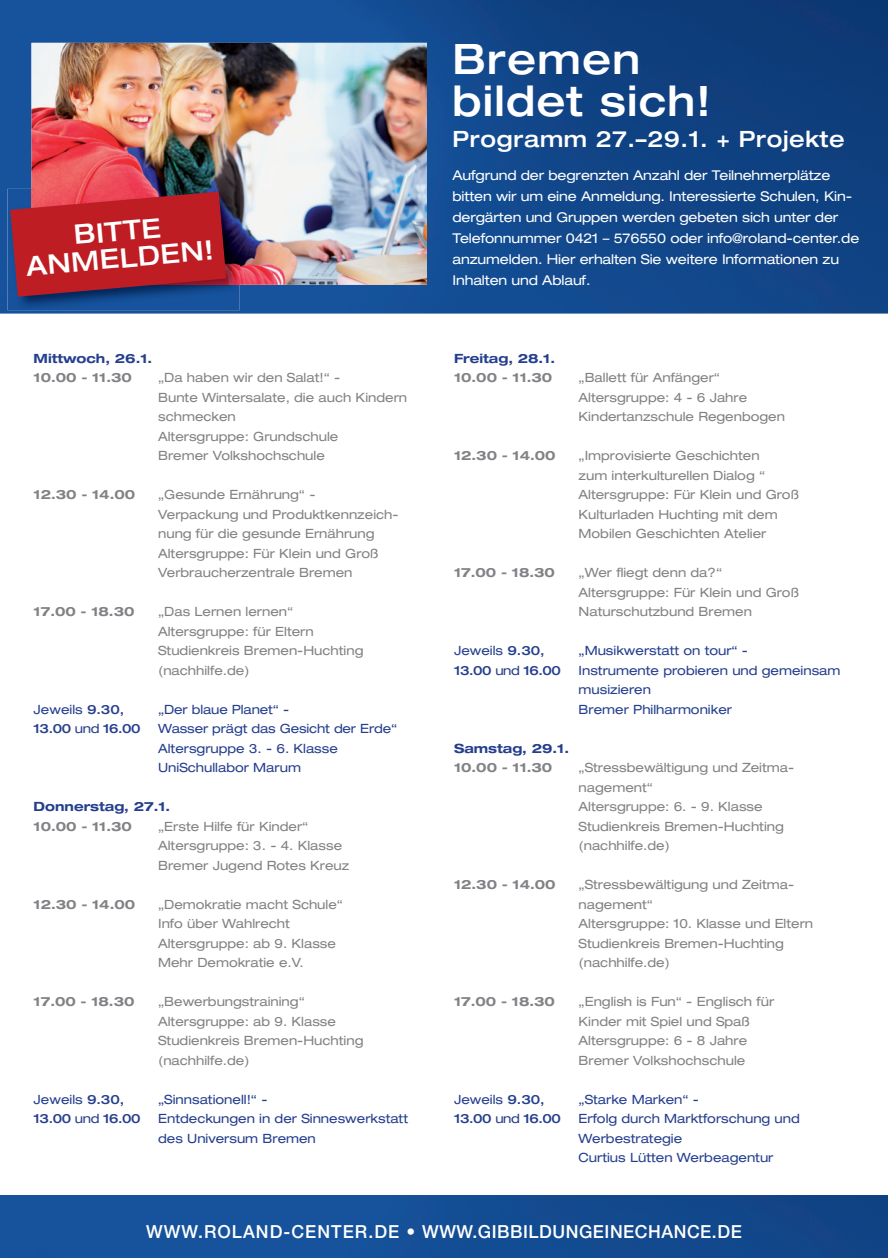
<style>
.page{position:relative;width:888px;height:1258px;background:#fff}
.page>*{position:absolute;margin:0;border:0;box-sizing:border-box;transform-origin:0 0}
.t1{font:500 expanded 42px/42px "Helvetica Neue LT";letter-spacing:.03em;color:#fff;scale:.96 1}
.t2{font:500 expanded 27px/27px "Helvetica Neue LT";color:#fff;text-align:center;scale:.96 1}
.t3{font:500 expanded 22.5px "Helvetica Neue LT";letter-spacing:.03em;color:#fff;scale:.96 1}
.t4{font:500 18px "Helvetica Neue LT";letter-spacing:.03em;color:#fff}
.t5{font:expanded 13.5px/21px "Helvetica Neue LT";letter-spacing:-.01em;color:#fff}
.t6{font:expanded 12.75px/19.5px "Helvetica Neue LT";color:#808285}
.t7{font:expanded 12.75px/19.5px "Helvetica Neue LT";color:#253f8e}
.t8{font:700 expanded 12.75px "Helvetica Neue LT";color:#808285}
.t9{font:700 expanded 12.75px "Helvetica Neue LT";color:#253f8e}
.t10{font:500 expanded 12.75px "Helvetica Neue LT";letter-spacing:-.03em;color:#253f8e}
.s1{font-weight:500}
.s2{font-weight:400}
</style>
<div class="page">
<img style="left:0;top:0;width:888px;height:314px">
<img style="left:31px;top:43px;width:396px;height:242px">
<img style="left:0;top:1195px;width:888px;height:63px">
<img style="left:7px;top:189px;width:233px;height:121px">
<img style="left:31px;top:189px;width:209px;height:96px">
<svg style="left:10px;top:192px;width:216px;height:105px;background:#aa2430"></svg>
<h2 class="t2" style="left:23px;top:225px;width:197px;rotate:-5deg">BITTE<br>ANMELDEN!</h2>
<p class="t9" style="left:34px;top:350px;width:120px">Mittwoch, 26.1.</p>
<p class="t8" style="left:34px;top:370px;width:100px">10.00 - 11.30</p>
<p class="t6" style="left:158px;top:368px;width:250px">„Da haben wir den Salat!“ -<br>Bunte Wintersalate, die auch Kindern schmecken<br>Altersgruppe: Grundschule<br>Bremer Volkshochschule</p>
<p class="t8" style="left:34px;top:487px;width:103px">12.30 - 14.00</p>
<p class="t6" style="left:158px;top:485px;width:242px">„Gesunde Ernährung“ -<br>Verpackung und Produktkennzeich&shy;nung für die gesunde Ernährung<br>Altersgruppe: Für Klein und Groß<br>Verbraucherzentrale Bremen</p>
<p class="t8" style="left:34px;top:604px;width:102px">17.00 - 18.30</p>
<p class="t6" style="left:158px;top:602px;width:207px">„Das Lernen lernen“<br>Altersgruppe: für Eltern<br>Studienkreis Bremen-Huchting (nachhilfe.de)</p>
<p class="t7" style="left:34px;top:699px;width:92px">Jeweils <span class="s1">9.30,</span></p>
<p class="t7" style="left:158px;top:699px;width:132px">„Der blaue Planet“ -</p>
<p class="t10" style="left:34px;top:721px;width:109px">13.00 <span class="s2">und</span> 16.00</p>
<p class="t7" style="left:158px;top:719px;width:241px">Wasser prägt das Gesicht der Erde“<br>Altersgruppe 3. - 6. Klasse<br>UniSchullabor Marum</p>
<p class="t9" style="left:34px;top:799px;width:138px">Donnerstag, 27.1.</p>
<p class="t8" style="left:34px;top:818px;width:100px">10.00 - 11.30</p>
<p class="t6" style="left:158px;top:816px;width:193px">„Erste Hilfe für Kinder“<br>Altersgruppe: 3. - 4. Klasse<br>Bremer Jugend Rotes Kreuz</p>
<p class="t8" style="left:34px;top:896px;width:103px">12.30 - 14.00</p>
<p class="t6" style="left:158px;top:894px;width:186px">„Demokratie macht Schule“<br>Info über Wahlrecht<br>Altersgruppe: ab 9. Klasse<br>Mehr Demokratie e.V.</p>
<p class="t8" style="left:34px;top:994px;width:102px">17.00 - 18.30</p>
<p class="t6" style="left:158px;top:992px;width:207px">„Bewerbungstraining“<br>Altersgruppe: ab 9. Klasse<br>Studienkreis Bremen-Huchting (nachhilfe.de)</p>
<p class="t7" style="left:34px;top:1089px;width:92px">Jeweils <span class="s1">9.30,</span></p>
<p class="t7" style="left:158px;top:1089px;width:111px">„Sinnsationell!“ -</p>
<p class="t10" style="left:34px;top:1111px;width:109px">13.00 <span class="s2">und</span> 16.00</p>
<p class="t7" style="left:158px;top:1109px;width:251px">Entdeckungen in der Sinneswerkstatt des Universum Bremen</p>
<h1 class="t1" style="left:452px;top:37px;width:270px">Bremen bildet sich!</h1>
<h3 class="t3" style="left:452px;top:125px;width:410px">Programm 27.–29.1. + Projekte</h3>
<p class="t5" style="left:452px;top:165px;width:408px">Aufgrund der begrenzten Anzahl der Teilnehmerplätze bitten wir um eine Anmeldung. Interessierte Schulen, Kin&shy;dergärten und Gruppen werden gebeten sich unter der Telefonnummer 0421 – 576550 oder info@roland-center.de anzumelden. Hier erhalten Sie weitere Informationen zu Inhalten und Ablauf.</p>
<p class="t9" style="left:454px;top:350px;width:103px">Freitag, 28.1.</p>
<p class="t8" style="left:454px;top:370px;width:100px">10.00 - 11.30</p>
<p class="t6" style="left:579px;top:368px;width:208px">„Ballett für Anfänger“<br>Altersgruppe: 4 - 6 Jahre<br>Kindertanzschule Regenbogen</p>
<p class="t8" style="left:454px;top:448px;width:103px">12.30 - 14.00</p>
<p class="t6" style="left:579px;top:446px;width:222px">„Improvisierte Geschichten<br>zum interkulturellen Dialog “<br>Altersgruppe: Für Klein und Groß<br>Kulturladen Huchting mit dem<br>Mobilen Geschichten Atelier</p>
<p class="t8" style="left:454px;top:565px;width:102px">17.00 - 18.30</p>
<p class="t6" style="left:579px;top:563px;width:222px">„Wer fliegt denn da?“<br>Altersgruppe: Für Klein und Groß<br>Naturschutzbund Bremen</p>
<p class="t7" style="left:454px;top:641px;width:92px">Jeweils <span class="s1">9.30,</span></p>
<p class="t7" style="left:579px;top:641px;width:171px">„Musikwerstatt on tour“ -</p>
<p class="t10" style="left:454px;top:662px;width:109px">13.00 <span class="s2">und</span> 16.00</p>
<p class="t7" style="left:579px;top:660px;width:263px">Instrumente probieren und gemeinsam musizieren<br>Bremer Philharmoniker</p>
<p class="t9" style="left:454px;top:740px;width:117px">Samstag, 29.1.</p>
<p class="t8" style="left:454px;top:760px;width:100px">10.00 - 11.30</p>
<p class="t6" style="left:579px;top:758px;width:217px">„Stressbewältigung und Zeitma&shy;nagement“<br>Altersgruppe: 6. - 9. Klasse<br>Studienkreis Bremen-Huchting (nachhilfe.de)</p>
<p class="t8" style="left:454px;top:877px;width:103px">12.30 - 14.00</p>
<p class="t6" style="left:579px;top:875px;width:236px">„Stressbewältigung und Zeitma&shy;nagement“<br>Altersgruppe: 10. Klasse und Eltern<br>Studienkreis Bremen-Huchting (nachhilfe.de)</p>
<p class="t8" style="left:454px;top:994px;width:102px">17.00 - 18.30</p>
<p class="t6" style="left:579px;top:992px;width:197px">„English is Fun“ - Englisch für<br>Kinder mit Spiel und Spaß<br>Altersgruppe: 6 - 8 Jahre<br>Bremer Volkshochschule</p>
<p class="t7" style="left:454px;top:1089px;width:92px">Jeweils <span class="s1">9.30,</span></p>
<p class="t7" style="left:579px;top:1089px;width:122px">„Starke Marken“ -</p>
<p class="t10" style="left:454px;top:1111px;width:109px">13.00 <span class="s2">und</span> 16.00</p>
<p class="t7" style="left:579px;top:1109px;width:223px">Erfolg durch Marktforschung und<br>Werbestrategie<br>Curtius Lütten Werbeagentur</p>
<h3 class="t4" style="left:146px;top:1220px;width:597px">WWW.ROLAND-CENTER.DE • WWW.GIBBILDUNGEINECHANCE.DE</h3>
</div>
